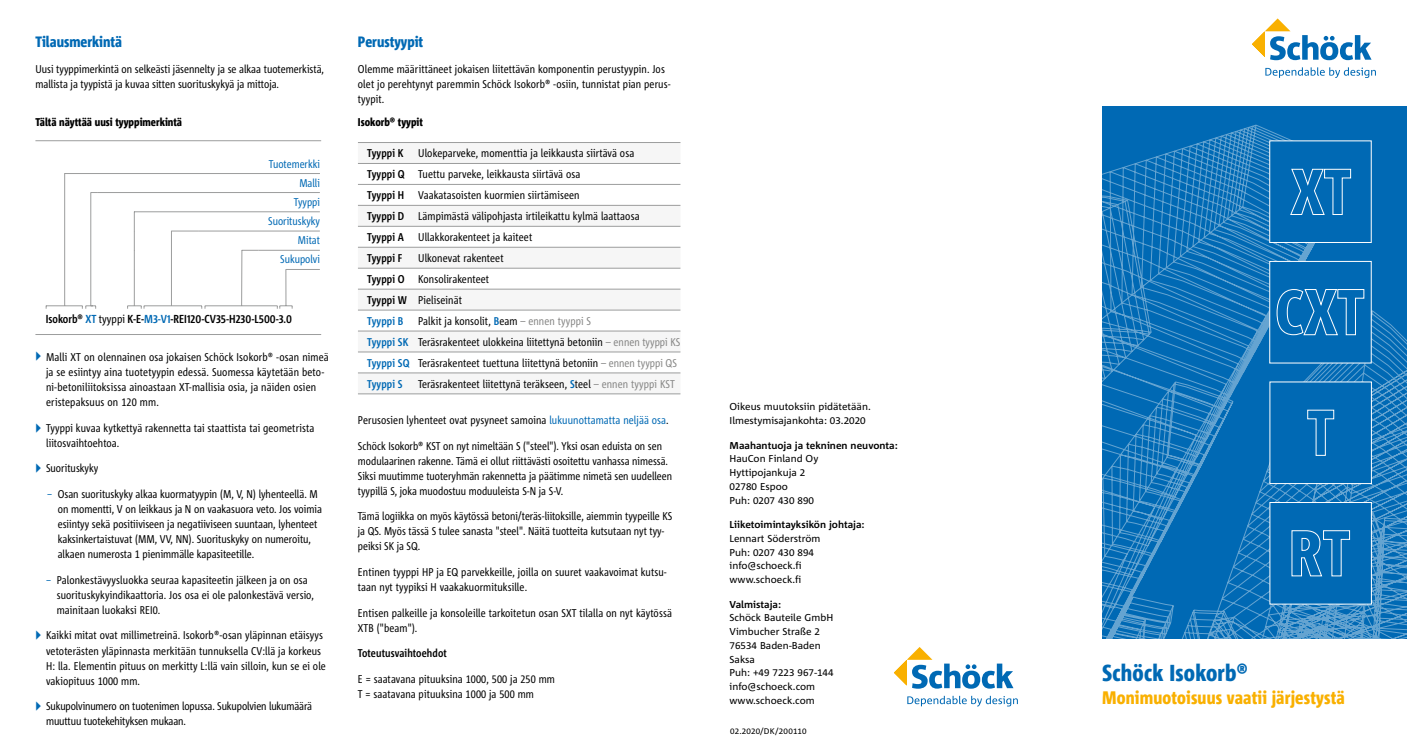
<style>
.page{position:relative;width:1407px;height:745px;background:#fff}
.page>*{position:absolute;margin:0;border:0;box-sizing:border-box;transform-origin:0 0}
.t1{font:800 condensed 23.12px "Corpid Schoeck";letter-spacing:.01em;color:#0069b4}
.t2{font:800 condensed 18.12px "Corpid Schoeck";letter-spacing:.01em;color:#f9b000}
.t3{font:800 condensed 15px "Corpid Schoeck";color:#0069b4}
.t4{font:700 condensed 11.62px "Corpid Schoeck";color:#000}
.t5{font:condensed 11.25px/15px "Corpid Schoeck";letter-spacing:.01em;color:#000}
.t6{font:condensed 11.25px/15px "Corpid Schoeck";letter-spacing:-.01em;color:#000}
.t7{font:condensed 11.25px/19px "Corpid Schoeck";color:#0069b4;text-align:right}
.t8{font:800 condensed 11.25px "Corpid Schoeck";color:#000}
.t9{font:700 condensed 11.25px "Corpid Schoeck";letter-spacing:.01em;color:#000}
.t10{font:10px/13.8px "Corpid Schoeck";color:#000}
.t11{font:700 10px "Corpid Schoeck";color:#000}
.t12{font:8.12px "Corpid Schoeck";letter-spacing:.015em;color:#000}
.s1{color:#0069b4}
.s2{font-weight:400}
.s3{font-weight:700}
.s4{font-weight:700;color:#0069b4}
.s5{color:#878786}
</style>
<div class="page">
<div style="left:1102px;top:106px;width:305px;height:532px;background:#0069b4"></div>
<svg style="left:1102px;top:125px;width:305px;height:513px"></svg>
<svg style="left:45px;top:173px;width:275px;height:136px"></svg>
<hr style="left:286px;top:269px;width:1px;height:36px;background:#9c9d9d">
<svg style="left:1269px;top:501px;width:103px;height:103px"></svg>
<svg style="left:1269px;top:140px;width:103px;height:103px"></svg>
<svg style="left:1269px;top:260px;width:103px;height:103px"></svg>
<svg style="left:1269px;top:381px;width:103px;height:103px"></svg>
<hr style="left:35px;top:140px;width:286px;height:1px;background:#9c9d9d">
<hr style="left:35px;top:334px;width:286px;height:1px;background:#9c9d9d">
<svg style="left:1252px;top:18px;width:119px;height:42px"></svg>
<svg style="left:1265px;top:67px;width:111px;height:11px"></svg>
<svg style="left:894px;top:647px;width:119px;height:41px"></svg>
<svg style="left:907px;top:695px;width:111px;height:11px"></svg>
<hr style="left:286px;top:269px;width:34px;height:1px;background:#9c9d9d">
<svg style="left:358px;top:143px;width:322px;height:231px"></svg>
<hr style="left:358px;top:142px;width:322px;height:1px;background:#9c9d9d">
<hr style="left:358px;top:163px;width:322px;height:1px;background:#9c9d9d">
<hr style="left:358px;top:184px;width:322px;height:1px;background:#9c9d9d">
<hr style="left:358px;top:226px;width:322px;height:1px;background:#9c9d9d">
<hr style="left:358px;top:247px;width:322px;height:1px;background:#9c9d9d">
<hr style="left:358px;top:268px;width:322px;height:1px;background:#9c9d9d">
<hr style="left:358px;top:289px;width:322px;height:1px;background:#9c9d9d">
<hr style="left:358px;top:309px;width:322px;height:1px;background:#9c9d9d">
<hr style="left:358px;top:330px;width:322px;height:1px;background:#9c9d9d">
<hr style="left:358px;top:351px;width:322px;height:1px;background:#9c9d9d">
<hr style="left:358px;top:372px;width:322px;height:1px;background:#9c9d9d">
<hr style="left:358px;top:393px;width:322px;height:1px;background:#9c9d9d">
<hr style="left:358px;top:205px;width:322px;height:1px;background:#9c9d9d">
<h3 class="t3" style="left:35px;top:32px;width:88px">Tilausmerkintä</h3>
<p class="t5" style="left:35px;top:61px;width:290px">Uusi tyyppimerkintä on selkeästi jäsennelty ja se alkaa tuotemerkistä, mallista ja tyypistä ja kuvaa sitten suorituskykyä ja mittoja.</p>
<h3 class="t3" style="left:358px;top:32px;width:67px">Perustyypit</h3>
<p class="t5" style="left:358px;top:61px;width:314px">Olemme määrittäneet jokaisen liitettävän komponentin perustyypin. Jos olet jo perehtynyt paremmin Schöck Isokorb® -osiin, tunnistat pian perus&shy;tyypit.</p>
<p class="t8" style="left:35px;top:115px;width:148px">Tältä näyttää uusi tyyppimerkintä</p>
<p class="t8" style="left:358px;top:115px;width:67px">Isokorb® tyypit</p>
<p class="t7" style="left:268px;top:154px;width:53px">Tuotemerkki<br>Malli<br>Tyyppi<br>Suorituskyky<br>Mitat<br>Sukupolvi</p>
<p class="t4" style="left:46px;top:311px;width:248px">Isokorb® <span class="s1">XT</span> <span class="s2">tyyppi</span> K-E-<span class="s1">M3-V1</span>-REI120-CV35-H230-L500-3.0</p>
<p class="t5" style="left:46px;top:349px;width:284px;text-indent:-11px"><span class="s1">▶</span> Malli XT on olennainen osa jokaisen Schöck Isokorb® -osan nimeä ja se esiintyy aina tuotetyypin edessä. Suomessa käytetään beto&shy;ni-betoniliitoksissa ainoastaan XT-mallisia osia, ja näiden osien eristepaksuus on 120 mm.</p>
<p class="t5" style="left:46px;top:420px;width:270px;text-indent:-11px"><span class="s1">▶</span> Tyyppi kuvaa kytkettyä rakennetta tai staattista tai geometrista liitosvaihtoehtoa.</p>
<p class="t5" style="left:35px;top:460px;width:64px"><span class="s1">▶</span> Suorituskyky</p>
<p class="t5" style="left:58px;top:486px;width:266px;text-indent:-11px"><span class="s1">−</span> Osan suorituskyky alkaa kuormatyypin (M, V, N) lyhenteellä. M on momentti, V on leikkaus ja N on vaakasuora veto. Jos voimia esiintyy sekä positiiviseen ja negatiiviseen suuntaan, lyhenteet kaksinkertaistuvat (MM, VV, NN). Suorituskyky on numeroitu, alkaen numerosta 1 pienimmälle kapasiteetille.</p>
<p class="t5" style="left:57px;top:572px;width:259px;text-indent:-11px"><span class="s1">−</span> Palonkestävyysluokka seuraa kapasiteetin jälkeen ja on osa suorituskykyindikaattoria. Jos osa ei ole palonkestävä versio, mainitaan luokaksi REI0.</p>
<p class="t5" style="left:46px;top:627px;width:281px;text-indent:-11px"><span class="s1">▶</span> Kaikki mitat ovat millimetreinä. Isokorb®-osan yläpinnan etäisyys vetoterästen yläpinnasta merkitään tunnuksella CV:llä ja korkeus H: lla. Elementin pituus on merkitty L:llä vain silloin, kun se ei ole vakiopituus 1000 mm.</p>
<p class="t6" style="left:46px;top:698px;width:267px;text-indent:-11px"><span class="s1">▶</span> Sukupolvinumero on tuotenimen lopussa. Sukupolvien lukumäärä muuttuu tuotekehityksen mukaan.</p>
<p class="t5" style="left:367px;top:143px;width:274px;line-height:20.9px;text-indent:51px">Ulokeparveke, momenttia ja leikkausta siirtävä osa <span class="s3">Tyyppi Q</span> Tuettu parveke, leikkausta siirtävä osa<br><span class="s3">Tyyppi H</span> Vaakatasoisten kuormien siirtämiseen<br><span class="s3">Tyyppi D</span> Lämpimästä välipohjasta irtileikattu kylmä laattaosa <span class="s3">Tyyppi A</span> Ullakkorakenteet ja kaiteet<br><span class="s3">Tyyppi F</span></p>
<p class="t9" style="left:367px;top:146px;width:38px">Tyyppi K</p>
<p class="t5" style="left:367px;top:247px;width:138px;line-height:20.9px;text-indent:51px">Ulkonevat rakenteet<br><span class="s3">Tyyppi O</span> Konsolirakenteet<br><span class="s3">Tyyppi W</span> Pieliseinät<br><span class="s4">Tyyppi B</span></p>
<p class="t5" style="left:367px;top:310px;width:315px;line-height:20.9px;text-indent:51px">Palkit ja konsolit, <span class="s4">B</span>eam <span class="s5">– ennen tyyppi S<br></span><span class="s4">Tyyppi SK</span> Teräsrakenteet ulokkeina liitettynä betoniin <span class="s5">– ennen tyyppi KS </span><span class="s4">Tyyppi SQ</span> Teräsrakenteet tuettuna liitettynä betoniin <span class="s5">– ennen tyyppi QS </span><span class="s4">Tyyppi S</span></p>
<p class="t5" style="left:418px;top:376px;width:258px">Teräsrakenteet liitettynä teräkseen, <span class="s4">S</span>teel <span class="s5">– ennen tyyppi KST</span></p>
<p class="t5" style="left:358px;top:412px;width:312px">Perusosien lyhenteet ovat pysyneet samoina <span class="s1">lukuunottamatta neljää osa</span>.</p>
<p class="t5" style="left:358px;top:437px;width:316px">Schöck Isokorb® KST on nyt nimeltään S ("steel"). Yksi osan eduista on sen modulaarinen rakenne. Tämä ei ollut riittävästi osoitettu vanhassa nimessä.<br>Siksi muutimme tuoteryhmän rakennetta ja päätimme nimetä sen uudelleen tyypillä S, joka muodostuu moduuleista S-N ja S-V.</p>
<p class="t5" style="left:358px;top:508px;width:316px">Tämä logiikka on myös käytössä betoni/teräs-liitoksille, aiemmin tyypeille KS ja QS. Myös tässä S tulee sanasta "steel". Näitä tuotteita kutsutaan nyt tyy&shy;peiksi SK ja SQ.</p>
<p class="t5" style="left:358px;top:564px;width:310px">Entinen tyyppi HP ja EQ parvekkeille, joilla on suuret vaakavoimat kutsu&shy;taan nyt tyypiksi H vaakakuormituksille.</p>
<p class="t5" style="left:358px;top:604px;width:315px">Entisen palkeille ja konsoleille tarkoitetun osan SXT tilalla on nyt käytössä<br>XTB ("beam").</p>
<p class="t9" style="left:358px;top:645px;width:90px">Toteutusvaihtoehdot</p>
<p class="t5" style="left:358px;top:671px;width:199px">E = saatavana pituuksina 1000, 500 ja 250 mm<br>T = saatavana pituuksina 1000 ja 500 mm</p>
<p class="t10" style="left:729px;top:399px;width:143px">Oikeus muutoksiin pidätetään.<br>Ilmestymisajankohta: 03.2020</p>
<p class="t11" style="left:729px;top:438px;width:170px">Maahantuoja ja tekninen neuvonta:</p>
<p class="t10" style="left:729px;top:451px;width:90px">HauCon Finland Oy<br>Hyttipojankuja 2<br>02780 Espoo<br>Puh: 0207 430 890</p>
<p class="t11" style="left:729px;top:518px;width:136px">Liiketoimintayksikön johtaja:</p>
<p class="t10" style="left:729px;top:531px;width:92px">Lennart Söderström<br>Puh: 0207 430 894 info@schoeck.fi www.schoeck.fi</p>
<p class="t11" style="left:729px;top:597px;width:53px">Valmistaja:</p>
<p class="t10" style="left:729px;top:610px;width:105px">Schöck Bauteile GmbH<br>Vimbucher Straße 2<br>76534 Baden-Baden<br>Saksa<br>Puh: +49 7223 967-144 info@schoeck.com www.schoeck.com</p>
<p class="t12" style="left:730px;top:726px;width:78px">02.2020/DK/200110</p>
<h1 class="t1" style="left:1102px;top:658px;width:147px">Schöck Isokorb®</h1>
<h2 class="t2" style="left:1102px;top:686px;width:244px">Monimuotoisuus vaatii järjestystä</h2>
</div>
